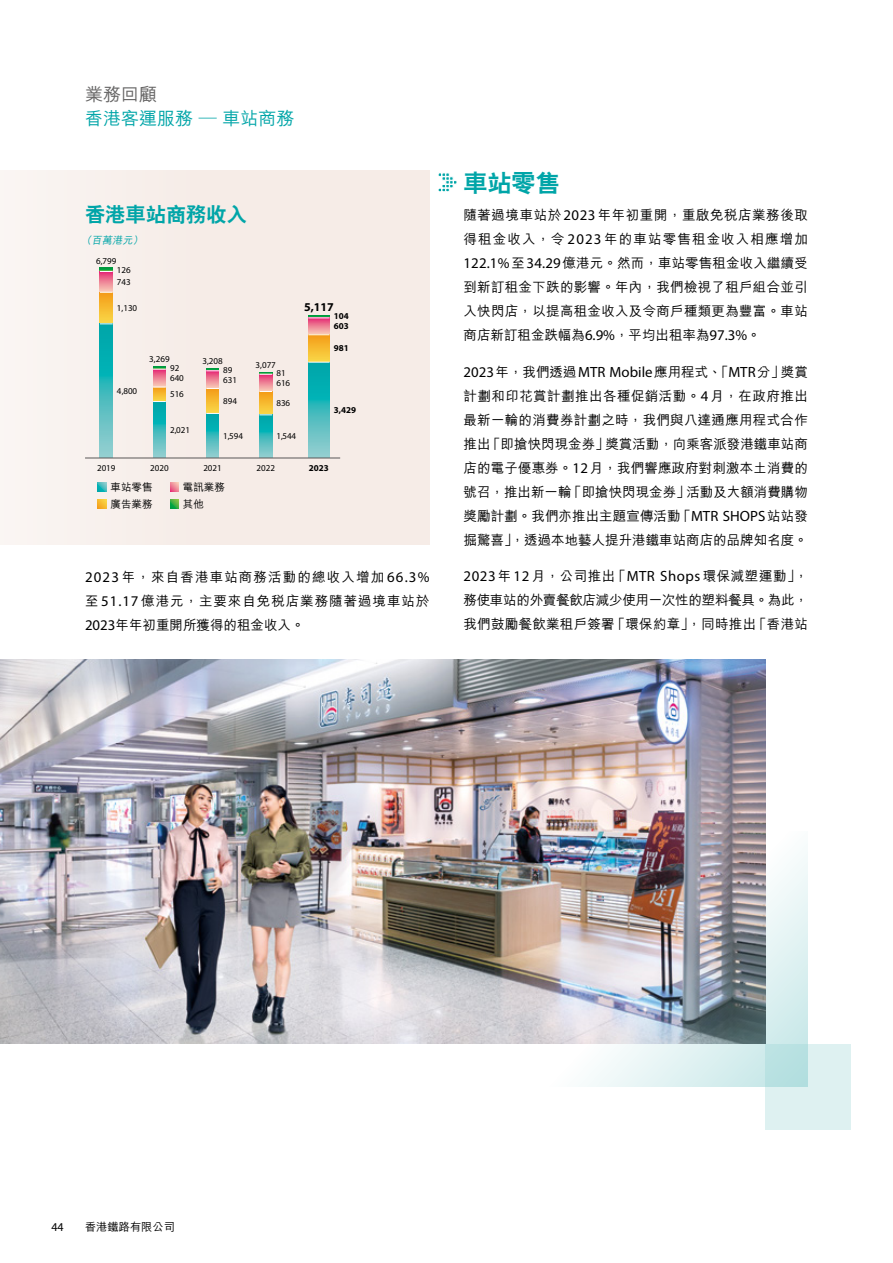
<style>
.page{position:relative;width:893px;height:1263px;background:#fff}
.page>*{position:absolute;margin:0;border:0;box-sizing:border-box;transform-origin:0 0}
.t1{font:800 24px "C Hei 2 HK";color:#00a5a8}
.t2{font:20.25px "C Hei 2 HK Xbold B5 pc H";color:#00a5a8}
.t3{font:500 18px "M Hei HK";color:#00a5a8}
.t4{font:500 18px "M Hei HK";color:#656464}
.t5{font:14.85px "Myriad Pro";color:#000}
.t6{font:500 13.5px/24px "M Hei HK";letter-spacing:.005em;color:#000;text-align:justify}
.t7{font:700 12px "Myriad Pro";color:#000}
.t8{font:12px "Myriad Pro";color:#000}
.t9{font:500 11.25px "M Hei HK";color:#000}
.t10{font:10.5px/17px "M Hei HK Medium B5 pc H";color:#000}
.t11{font:italic 10.35px "M Hei HK Medium B5 pc H";color:#00a5a8}
.t12{font:9px/12.1px "Myriad Pro";color:#000}
.t13{font:700 9px/9.9px "Myriad Pro";color:#000}
.s1{font-family:"Myriad Pro";font-weight:400;font-size:14.85px}
.s2{font-family:"M Hei HK";font-weight:500;font-size:13.5px}
</style>
<div class="page">
<img style="left:0;top:659px;width:765px;height:385px">
<div style="left:0;top:170px;width:429px;height:374px;background:#f6ece7"></div>
<div style="left:765px;top:1044px;width:85px;height:85px;background:#def1f1"></div>
<img style="left:298px;top:831px;width:510px;height:255px">
<hr style="left:308px;top:315px;width:22px;height:3px;background:#01a040">
<svg style="left:100px;top:272px;width:13px;height:20px"></svg>
<svg style="left:153px;top:370px;width:13px;height:17px"></svg>
<svg style="left:206px;top:371px;width:13px;height:17px"></svg>
<svg style="left:259px;top:375px;width:13px;height:16px"></svg>
<svg style="left:308px;top:318px;width:22px;height:16px"></svg>
<svg style="left:100px;top:293px;width:13px;height:30px"></svg>
<svg style="left:153px;top:388px;width:13px;height:13px"></svg>
<svg style="left:206px;top:389px;width:13px;height:24px"></svg>
<svg style="left:259px;top:392px;width:13px;height:22px"></svg>
<svg style="left:308px;top:335px;width:22px;height:27px"></svg>
<svg style="left:100px;top:324px;width:13px;height:134px;background:#3bb9bc"></svg>
<svg style="left:153px;top:402px;width:13px;height:56px"></svg>
<svg style="left:206px;top:414px;width:13px;height:44px"></svg>
<svg style="left:259px;top:415px;width:13px;height:43px"></svg>
<svg style="left:308px;top:363px;width:22px;height:95px;background:#3bb8bb"></svg>
<hr style="left:85px;top:458px;width:255px;height:1px;background:#595757">
<svg style="left:100px;top:268px;width:13px;height:4px"></svg>
<svg style="left:100px;top:292px;width:13px;height:1px"></svg>
<svg style="left:100px;top:323px;width:13px;height:1px"></svg>
<svg style="left:153px;top:367px;width:13px;height:3px"></svg>
<svg style="left:153px;top:387px;width:13px;height:1px"></svg>
<svg style="left:153px;top:401px;width:13px;height:1px"></svg>
<svg style="left:206px;top:368px;width:13px;height:3px"></svg>
<svg style="left:206px;top:388px;width:13px;height:1px"></svg>
<svg style="left:206px;top:413px;width:13px;height:1px"></svg>
<svg style="left:259px;top:372px;width:13px;height:3px"></svg>
<svg style="left:259px;top:391px;width:13px;height:1px"></svg>
<svg style="left:259px;top:414px;width:13px;height:1px"></svg>
<svg style="left:308px;top:317px;width:22px;height:1px"></svg>
<svg style="left:308px;top:334px;width:22px;height:1px"></svg>
<svg style="left:308px;top:362px;width:22px;height:1px"></svg>
<svg style="left:98px;top:483px;width:8px;height:8px"></svg>
<svg style="left:98px;top:500px;width:8px;height:8px"></svg>
<svg style="left:170px;top:483px;width:9px;height:8px"></svg>
<svg style="left:170px;top:500px;width:9px;height:8px"></svg>
<svg style="left:438px;top:173px;width:19px;height:19px"></svg>
<h3 class="t4" style="left:85px;top:81px;width:73px">業務回顧</h3>
<h3 class="t3" style="left:85px;top:105px;width:211px">香港客運服務 — 車站商務</h3>
<h2 class="t2" style="left:85px;top:201px;width:163px">香港車站商務收入</h2>
<p class="t11" style="left:81px;top:232px;width:66px">（百萬港元）</p>
<p class="t12" style="left:96px;top:254px;width:22px">6,799</p>
<p class="t12" style="left:117px;top:264px;width:15px">126<br>743</p>
<p class="t12" style="left:117px;top:302px;width:22px">1,130</p>
<p class="t12" style="left:117px;top:385px;width:22px">4,800</p>
<p class="t12" style="left:149px;top:353px;width:22px">3,269</p>
<p class="t12" style="left:170px;top:363px;width:15px;line-height:10.2px">92<br>640</p>
<p class="t12" style="left:170px;top:388px;width:15px">516</p>
<p class="t12" style="left:170px;top:423px;width:21px">2,021</p>
<p class="t12" style="left:202px;top:355px;width:22px">3,208</p>
<p class="t12" style="left:223px;top:364px;width:15px;line-height:10.1px">89<br>631</p>
<p class="t12" style="left:223px;top:395px;width:15px">894</p>
<p class="t12" style="left:223px;top:429px;width:21px">1,594</p>
<p class="t12" style="left:256px;top:358px;width:22px">3,077</p>
<p class="t12" style="left:276px;top:368px;width:15px;line-height:9.8px">81<br>616</p>
<p class="t12" style="left:276px;top:397px;width:15px">836</p>
<p class="t12" style="left:276px;top:430px;width:21px">1,544</p>
<p class="t7" style="left:304px;top:299px;width:31px">5,117</p>
<p class="t13" style="left:334px;top:311px;width:16px">104<br>603</p>
<p class="t13" style="left:334px;top:343px;width:16px">981</p>
<p class="t13" style="left:334px;top:405px;width:24px">3,429</p>
<p class="t12" style="left:97px;top:461px;width:20px">2019</p>
<p class="t12" style="left:150px;top:461px;width:20px">2020</p>
<p class="t12" style="left:203px;top:461px;width:20px">2021</p>
<p class="t12" style="left:257px;top:461px;width:20px">2022</p>
<p class="t13" style="left:309px;top:462px;width:21px">2023</p>
<p class="t10" style="left:111px;top:478px;width:43px">車站零售廣告業務</p>
<p class="t10" style="left:183px;top:478px;width:43px">電訊業務其他</p>
<p class="t6" style="left:85px;top:564px;width:346px"><span class="s1">2023</span> 年，來自香港車站商務活動的總收入增加 <span class="s1">66.3%</span>至 <span class="s1">51.17</span> 億港元，主要來自免稅店業務隨著過境車站於<span class="s1">2023</span>年年初重開所獲得的租金收入。</p>
<h1 class="t1" style="left:463px;top:167px;width:97px">車站零售</h1>
<p class="t6" style="left:463px;top:202px;width:346px">隨著過境車站於<span class="s1">2023</span>年年初重開，重啟免稅店業務後取得租金收入，令 <span class="s1">2023</span> 年的車站零售租金收入相應增加<span class="s1">122.1%</span>至<span class="s1">34.29</span>億港元。然而，車站零售租金收入繼續受到新訂租金下跌的影響。年內，我們檢視了租戶組合並引入快閃店，以提高租金收入及令商戶種類更為豐富。車站商店新訂租金跌幅為<span class="s1">6.9%</span>，平均出租率為<span class="s1">97.3%</span>。</p>
<p class="t5" style="left:463px;top:362px;width:346px">2023<span class="s2">年，我們透過</span>MTR Mobile<span class="s2">應用程式、「</span>MTR<span class="s2">分」獎賞</span></p>
<p class="t6" style="left:463px;top:383px;width:346px">計劃和印花賞計劃推出各種促銷活動。<span class="s1">4</span>月，在政府推出最新一輪的消費券計劃之時，我們與八達通應用程式合作推出「即搶快閃現金券」獎賞活動，向乘客派發港鐵車站商店的電子優惠券。<span class="s1">12</span>月，我們響應政府對刺激本土消費的號召，推出新一輪「即搶快閃現金券」活動及大額消費購物獎勵計劃。我們亦推出主題宣傳活動「<span class="s1">MTR SHOPS</span>站站發掘驚喜」，透過本地藝人提升港鐵車站商店的品牌知名度。</p>
<p class="t6" style="left:463px;top:563px;width:346px"><span class="s1">2023</span>年<span class="s1">12</span>月，公司推出「<span class="s1">MTR Shops</span> 環保減塑運動」，務使車站的外賣餐飲店減少使用一次性的塑料餐具。為此，我們鼓勵餐飲業租戶簽署「環保約章」，同時推出「香港站</p>
<p class="t8" style="left:51px;top:1220px;width:14px">44</p>
<p class="t9" style="left:85px;top:1218px;width:91px">香港鐵路有限公司</p>
</div>
